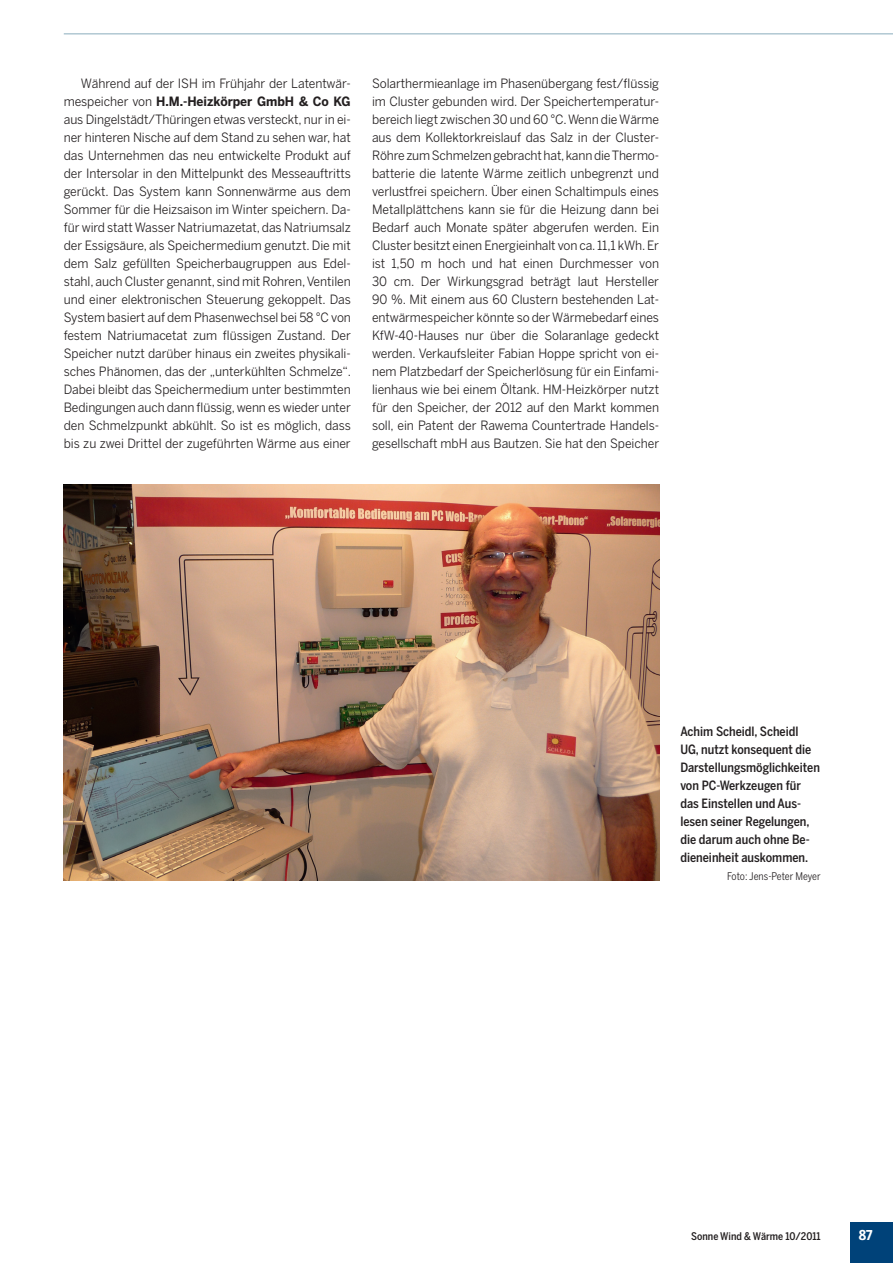
<style>
.page{position:relative;width:893px;height:1263px;background:#fff}
.page>*{position:absolute;margin:0;border:0;box-sizing:border-box;transform-origin:0 0}
.t1{font:700 13.5px "Benton Sans Cond";color:#fff}
.t2{font:12.75px/18px "Benton Sans";letter-spacing:-.005em;color:#231f20;text-align:justify;scale:.95 1}
.t3{font:500 12.75px/18px "Benton Sans Cond";color:#231f20}
.t4{font:500 10.5px "Benton Sans Cond";color:#231f20}
.t5{font:10.5px "Benton Sans Cond";color:#231f20}
.s1{font-weight:700}
</style>
<div class="page">
<div style="left:850px;top:1222px;width:43px;height:41px;background:#004279"></div>
<hr style="left:64px;top:33px;width:829px;height:1px;background:#8aacbc">
<img style="left:64px;top:484px;width:595px;height:396px">
<p class="t2" style="left:64px;top:74px;width:304px;text-indent:17px">Während auf der ISH im Frühjahr der Latentwär&shy;mespeicher von <span class="s1">H.M.-Heizkörper GmbH &amp; Co KG </span>aus Dingelstädt/Thüringen etwas versteckt, nur in ei&shy;ner hinteren Nische auf dem Stand zu sehen war, hat das Unternehmen das neu entwickelte Produkt auf der Intersolar in den Mittelpunkt des Messeauftritts gerückt. Das System kann Sonnenwärme aus dem Sommer für die Heizsaison im Winter speichern. Da&shy;für wird statt Wasser Natriumazetat, das Natriumsalz der Essigsäure, als Speichermedium genutzt. Die mit dem Salz gefüllten Speicherbaugruppen aus Edel&shy;stahl, auch Cluster genannt, sind mit Rohren, Ventilen und einer elektronischen Steuerung gekoppelt. Das System basiert auf dem Phasenwechsel bei 58 °C von festem Natriumacetat zum flüssigen Zustand. Der Speicher nutzt darüber hinaus ein zweites physikali&shy;sches Phänomen, das der „unterkühlten Schmelze“.<br>Dabei bleibt das Speichermedium unter bestimmten Bedingungen auch dann flüssig, wenn es wieder unter den Schmelzpunkt abkühlt. So ist es möglich, dass bis zu zwei Drittel der zugeführten Wärme aus einer</p>
<p class="t2" style="left:372px;top:74px;width:304px;text-align:left">Solarthermieanlage im Phasenübergang fest/flüssig im Cluster gebunden wird. Der Speichertemperatur&shy;bereich liegt zwischen 30 und 60 °C. Wenn die Wärme aus dem Kollektorkreislauf das Salz in der Cluster-Röhre zum Schmelzen gebracht hat, kann die Thermo&shy;batterie die latente Wärme zeitlich unbegrenzt und verlustfrei speichern. Über einen Schaltimpuls eines Metallplättchens kann sie für die Heizung dann bei Bedarf auch Monate später abgerufen werden. Ein Cluster besitzt einen Energieinhalt von ca. 11,1 kWh. Er ist 1,50 m hoch und hat einen Durchmesser von 30 cm. Der Wirkungsgrad beträgt laut Hersteller 90 %. Mit einem aus 60 Clustern bestehenden Lat&shy;entwärmespeicher könnte so der Wärmebedarf eines KfW-40-Hauses nur über die Solaranlage gedeckt werden. Verkaufsleiter Fabian Hoppe spricht von ei&shy;nem Platzbedarf der Speicherlösung für ein Einfami&shy;lienhaus wie bei einem Öltank. HM-Heizkörper nutzt für den Speicher, der 2012 auf den Markt kommen soll, ein Patent der Rawema Countertrade Handels&shy;gesellschaft mbH aus Bautzen. Sie hat den Speicher</p>
<p class="t3" style="left:680px;top:722px;width:141px">Achim Scheidl, Scheidl<br>UG, nutzt konsequent die<br>Darstellungsmöglichkeiten von PC-Werkzeugen für das Einstellen und Aus&shy;lesen seiner Regelungen, die darum auch ohne Be&shy;dieneinheit auskommen.</p>
<p class="t5" style="left:727px;top:870px;width:95px">Foto: Jens-Peter Meyer</p>
<p class="t4" style="left:691px;top:1230px;width:131px">Sonne Wind &amp; Wärme 10/2011</p>
<p class="t1" style="left:859px;top:1227px;width:15px">87</p>
</div>
